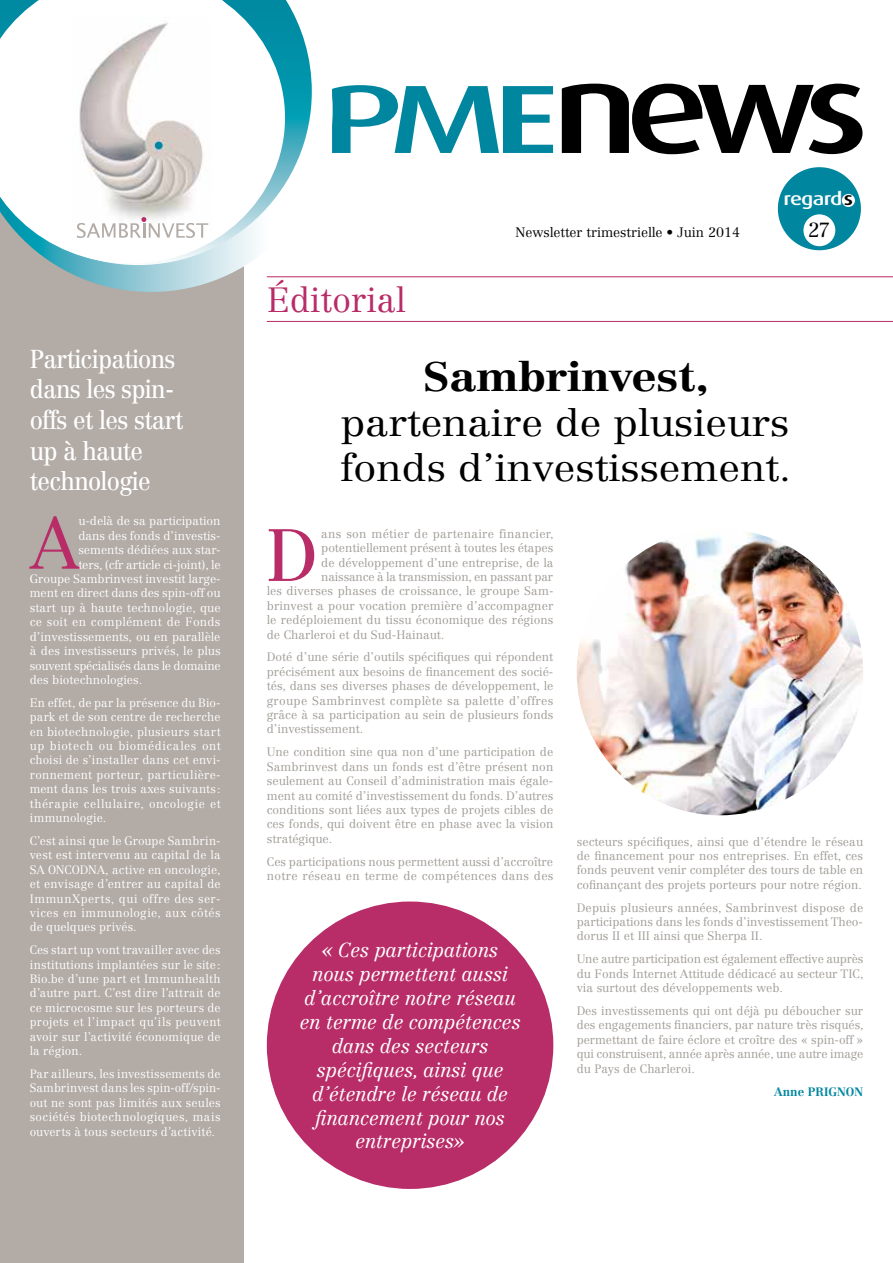
<style>
.page{position:relative;width:893px;height:1263px;background:#fff}
.page>*{position:absolute;margin:0;border:0;box-sizing:border-box;transform-origin:0 0}
.t1{font:300 72.6px "Centennial LT Std";color:#b82c67}
.t2{font:72.6px "Centennial LT Std";color:#b82c67}
.t3{font:700 40.5px "Centennial LT Std";letter-spacing:-.01em;color:#000;scale:1.13 1}
.t4{font:300 37.5px/45px "Centennial LT Std";letter-spacing:-.01em;color:#000;scale:1.13 1}
.t5{font:300 34.5px "Centennial LT Std";color:#b82c67}
.t6{font:25.5px/30.6px "Centennial LT Std";letter-spacing:-.03em;color:#fff;scale:.93 1}
.t7{font:300 20.1px "Centennial LT Std";color:#000}
.t8{font:italic 300 19.95px/24px "Centennial LT Std";letter-spacing:-.015em;color:#fff;text-align:center}
.t9{font:500 18px "Dax";letter-spacing:-.035em;color:#fff;scale:1.25 1}
.t10{font:300 13.5px "Centennial LT Std";color:#000}
.t11{font:300 12px/14.4px "Centennial LT Std";color:#a19c97;text-align:justify}
.t12{font:300 12px/14.4px "Centennial LT Std";letter-spacing:.005em;color:#fff;text-align:justify}
.t13{font:300 12px "Centennial LT Std";letter-spacing:.025em;color:#a19c97}
.t14{font:300 12px "Centennial LT Std";letter-spacing:-.02em;color:#fff}
.t15{font:300 12px "Centennial LT Std";letter-spacing:.025em;color:#fff}
.t16{font:700 12px "Centennial LT Std";color:#00879f}
.s1{color:#000}
</style>
<div class="page">
<div style="left:0;top:264px;width:244px;height:999px;background:#b2aba6"></div>
<div style="left:267px;top:901px;width:286px;height:288px;background:#b82c67;border-radius:50%"></div>
<div style="left:778px;top:167px;width:83px;height:83px;background:#00879f;border-radius:50%"></div>
<svg style="left:562px;top:84px;width:300px;height:70px"></svg>
<svg style="left:333px;top:85px;width:220px;height:68px"></svg>
<div style="left:842px;top:194px;width:13px;height:13px;background:#fff;border-radius:50%"></div>
<div style="left:803px;top:214px;width:32px;height:32px;background:#fff;border-radius:50%"></div>
<svg style="left:208px;top:88px;width:125px;height:195px"></svg>
<svg style="left:208px;top:0;width:104px;height:265px"></svg>
<svg style="left:0;top:0;width:285px;height:263px"></svg>
<svg style="left:12px;top:1px;width:255px;height:255px"></svg>
<svg style="left:0;top:207px;width:208px;height:85px"></svg>
<div style="left:155px;top:142px;width:7px;height:7px;background:#00879f;border-radius:50%"></div>
<hr style="left:267px;top:321px;width:626px;height:1px;background:#b82c67">
<hr style="left:267px;top:276px;width:626px;height:1px;background:#b82c67">
<img style="left:577px;top:529px;width:286px;height:286px;border-radius:143px">
<h3 class="t6" style="left:30px;top:343px;width:167px">Participations dans les spin&shy;offs et les start up à haute technologie</h3>
<h1 class="t1" style="left:30px;top:500px;width:51px">A</h1>
<p class="t12" style="left:78px;top:514px;width:144px">u-delà de sa participation</p>
<p class="t12" style="left:78px;top:528px;width:144px">dans des fonds d’investis-</p>
<p class="t12" style="left:78px;top:543px;width:144px">sements dédiées aux star-</p>
<p class="t12" style="left:78px;top:557px;width:144px">ters, (cfr article ci-joint), le</p>
<p class="t12" style="left:30px;top:572px;width:192px">Groupe Sambrinvest investit large-</p>
<p class="t12" style="left:30px;top:586px;width:192px">ment en direct dans des spin-off ou</p>
<p class="t12" style="left:30px;top:600px;width:192px">start up à haute technologie, que</p>
<p class="t15" style="left:30px;top:615px;width:192px">ce soit en complément de Fonds</p>
<p class="t12" style="left:30px;top:629px;width:192px">d’investissements, ou en parallèle</p>
<p class="t12" style="left:30px;top:644px;width:192px">à des investisseurs privés, le plus</p>
<p class="t14" style="left:30px;top:658px;width:192px">souvent spécialisés dans le domaine</p>
<p class="t12" style="left:30px;top:672px;width:114px">des biotechnologies.</p>
<p class="t12" style="left:30px;top:695px;width:192px">En effet, de par la présence du Bio&shy;park et de son centre de recherche en biotechnologie, plusieurs start up biotech ou biomédicales ont choisi de s’installer dans cet envi&shy;ronnement porteur, particulière&shy;ment dans les trois axes suivants: thérapie cellulaire, oncologie et immunologie.</p>
<p class="t12" style="left:30px;top:833px;width:192px">C’est ainsi que le Groupe Sambrin&shy;vest est intervenu au capital de la SA ONCODNA, active en oncologie, et envisage d’entrer au capital de ImmunXperts, qui offre des ser&shy;vices en immunologie, aux côtés de quelques privés.</p>
<p class="t12" style="left:30px;top:943px;width:192px">Ces start up vont travailler avec des institutions implantées sur le site:<br>Bio.be d’une part et Immunhealth d’autre part. C’est dire l’attrait de ce microcosme sur les porteurs de projets et l’impact qu’ils peuvent avoir sur l’activité économique de la région.</p>
<p class="t12" style="left:30px;top:1066px;width:192px">Par ailleurs, les investissements de Sambrinvest dans les spin-off/spin&shy;out ne sont pas limités aux seules sociétés biotechnologiques, mais ouverts à tous secteurs d’activité.</p>
<h3 class="t9" style="left:783px;top:189px;width:57px">regard <span class="s1">s</span></h3>
<h3 class="t5" style="left:267px;top:280px;width:140px">Éditorial</h3>
<p class="t10" style="left:515px;top:224px;width:226px">Newsletter trimestrielle • Juin 2014</p>
<h3 class="t7" style="left:808px;top:218px;width:24px">27</h3>
<h2 class="t3" style="left:423px;top:352px;width:255px">Sambrinvest,</h2>
<h3 class="t4" style="left:340px;top:400px;width:401px">partenaire de plusieurs fonds d’investissement.</h3>
<h1 class="t2" style="left:267px;top:512px;width:52px">D</h1>
<p class="t13" style="left:321px;top:526px;width:234px">ans son métier de partenaire financier,</p>
<p class="t11" style="left:321px;top:541px;width:234px">potentiellement présent à toutes les étapes</p>
<p class="t11" style="left:321px;top:555px;width:234px">de développement d’une entreprise, de la</p>
<p class="t11" style="left:321px;top:569px;width:234px">naissance à la transmission, en passant par</p>
<p class="t11" style="left:267px;top:584px;width:288px">les diverses phases de croissance, le groupe Sam-</p>
<p class="t11" style="left:267px;top:598px;width:288px">brinvest a pour vocation première d’accompagner</p>
<p class="t11" style="left:267px;top:613px;width:288px">le redéploiement du tissu économique des régions</p>
<p class="t11" style="left:267px;top:627px;width:179px">de Charleroi et du Sud-Hainaut.</p>
<p class="t11" style="left:267px;top:650px;width:288px">Doté d’une série d’outils spécifiques qui répondent précisément aux besoins de financement des socié&shy;tés, dans ses diverses phases de développement, le groupe Sambrinvest complète sa palette d’offres grâce à sa participation au sein de plusieurs fonds d’investissement.</p>
<p class="t11" style="left:267px;top:745px;width:288px">Une condition sine qua non d’une participation de Sambrinvest dans un fonds est d’être présent non seulement au Conseil d’administration mais égale&shy;ment au comité d’investissement du fonds. D’autres conditions sont liées aux types de projets cibles de ces fonds, qui doivent être en phase avec la vision stratégique.</p>
<p class="t11" style="left:267px;top:854px;width:288px">Ces participations nous permettent aussi d’accroître notre réseau en terme de compétences dans des</p>
<h3 class="t8" style="left:299px;top:938px;width:223px">« Ces participations nous permettent aussi d’accroître notre réseau en terme de compétences dans des secteurs spécifiques, ainsi que d’étendre le réseau de financement pour nos entreprises»</h3>
<p class="t11" style="left:577px;top:834px;width:288px">secteurs spécifiques, ainsi que d’étendre le réseau de financement pour nos entreprises. En effet, ces fonds peuvent venir compléter des tours de table en cofinançant des projets porteurs pour notre région.</p>
<p class="t11" style="left:577px;top:900px;width:288px">Depuis plusieurs années, Sambrinvest dispose de participations dans les fonds d’investissement Theo&shy;dorus II et III ainsi que Sherpa II.</p>
<p class="t11" style="left:577px;top:952px;width:288px">Une autre participation est également effective auprès du Fonds Internet Attitude dédicacé au secteur TIC, via surtout des développements web.</p>
<p class="t11" style="left:577px;top:1004px;width:288px">Des investissements qui ont déjà pu déboucher sur des engagements financiers, par nature très risqués, permettant de faire éclore et croître des « spin-off » qui construisent, année après année, une autre image du Pays de Charleroi.</p>
<p class="t16" style="left:774px;top:1084px;width:91px">Anne PRIGNON</p>
</div>
